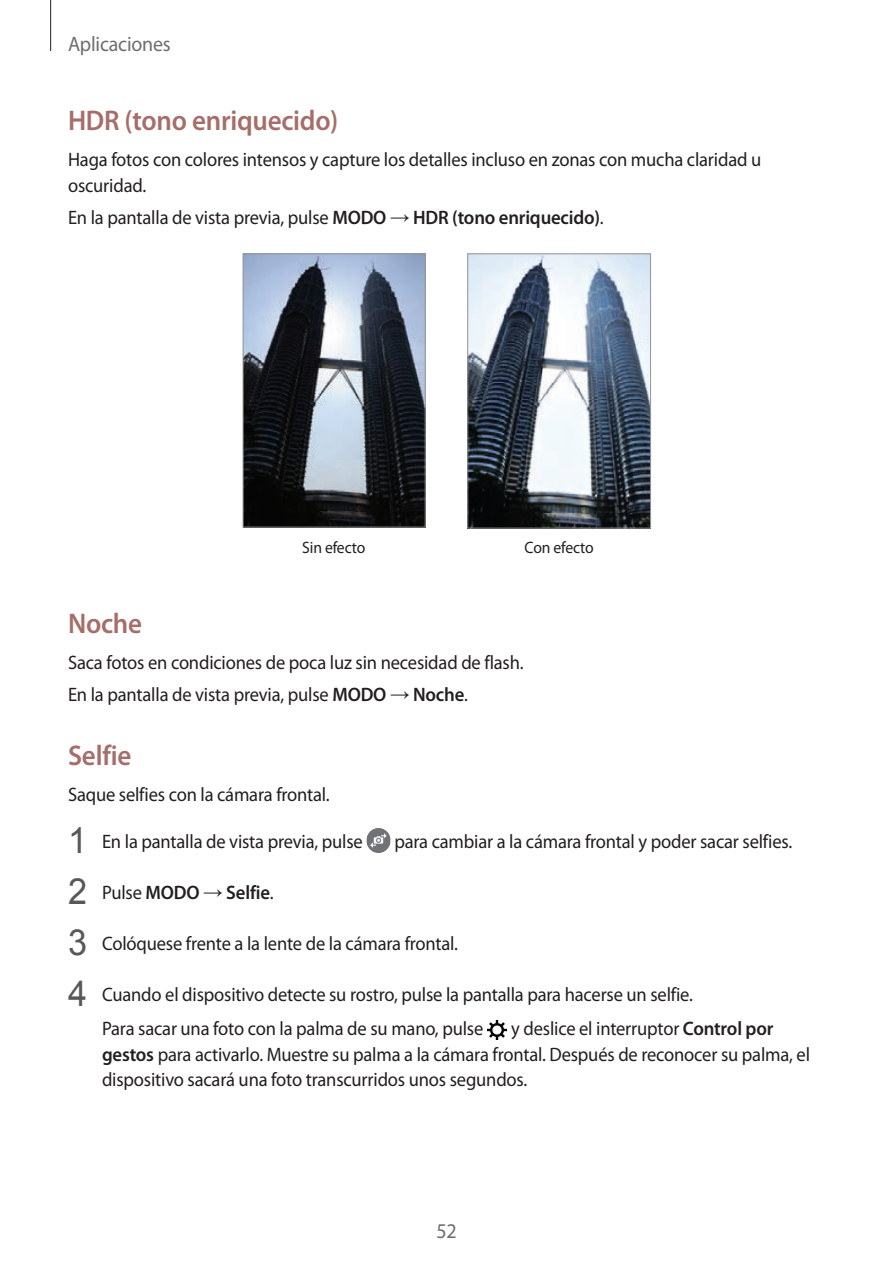
<style>
.page{position:relative;width:893px;height:1263px;background:#fff}
.page>*{position:absolute;margin:0;border:0;box-sizing:border-box;transform-origin:0 0}
.t1{font:600 28.5px "Myriad Pro";letter-spacing:-.01em;color:#a66e6a;scale:.95 1}
.t2{font:21px "Myriad Pro";letter-spacing:-.01em;color:#6c6d70;scale:.95 1}
.t3{font:19.5px/25.5px "Myriad Pro";letter-spacing:-.01em;color:#231f20;scale:.95 1}
.t4{font:600 19.5px "Myriad Pro";letter-spacing:-.01em;color:#231f20;scale:.96 1}
.t5{font:16.5px "Myriad Pro";letter-spacing:-.01em;color:#231f20;scale:.95 1}
.s1{font-weight:600}
.s2{font-family:"Arial"}
.s3{font-family:"Arial";font-size:36px;color:#57585a}
.s4{font-family:"Arial";font-weight:400;font-size:36px;color:#57585a}
.s5{font-weight:400}
.s6{font-family:"Arial";font-weight:400}
</style>
<div class="page">
<hr style="left:50px;top:0;width:1px;height:51px;background:#231f20">
<img style="left:245px;top:255px;width:179px;height:270px">
<div style="left:243px;top:253px;width:183px;height:274px;border:1px solid #939598"></div>
<img style="left:469px;top:255px;width:180px;height:271px">
<div style="left:467px;top:253px;width:184px;height:275px;border:1px solid #939598"></div>
<img style="left:366px;top:829px;width:25px;height:23px">
<img style="left:487px;top:1020px;width:20px;height:19px">
<p class="t2" style="left:68px;top:31px;width:110px">Aplicaciones</p>
<h1 class="t1" style="left:68px;top:102px;width:286px">HDR (tono enriquecido)</h1>
<p class="t3" style="left:68px;top:147px;width:731px">Haga fotos con colores intensos y capture los detalles incluso en zonas con mucha claridad u oscuridad.</p>
<p class="t3" style="left:68px;top:204px;width:565px">En la pantalla de vista previa, pulse <span class="s1">MODO</span> <span class="s2">→</span> <span class="s1">HDR (tono enriquecido)</span>.</p>
<p class="t5" style="left:302px;top:537px;width:68px">Sin efecto</p>
<p class="t5" style="left:525px;top:537px;width:74px">Con efecto</p>
<h1 class="t1" style="left:68px;top:605px;width:80px">Noche</h1>
<p class="t3" style="left:68px;top:646px;width:481px;line-height:32px">Saca fotos en condiciones de poca luz sin necesidad de flash.<br>En la pantalla de vista previa, pulse <span class="s1">MODO</span> <span class="s2">→</span> <span class="s1">Noche</span>.</p>
<h1 class="t1" style="left:68px;top:737px;width:68px">Selfie</h1>
<p class="t3" style="left:68px;top:782px;width:277px">Saque selfies con la cámara frontal.</p>
<p class="t3" style="left:68px;top:828px;width:312px"><span class="s3">1</span> En la pantalla de vista previa, pulse</p>
<p class="t3" style="left:394px;top:828px;width:420px">para cambiar a la cámara frontal y poder sacar selfies.</p>
<p class="t4" style="left:68px;top:880px;width:216px"><span class="s4">2</span> <span class="s5">Pulse</span> MODO <span class="s6">→</span> Selfie<span class="s5">.</span></p>
<p class="t3" style="left:68px;top:930px;width:412px"><span class="s3">3</span> Colóquese frente a la lente de la cámara frontal.</p>
<p class="t3" style="left:102px;top:977px;width:623px;line-height:34px;text-indent:-34px"><span class="s3">4</span> Cuando el dispositivo detecte su rostro, pulse la pantalla para hacerse un selfie.<br>Para sacar una foto con la palma de su mano, pulse</p>
<p class="t3" style="left:102px;top:1016px;width:747px;text-indent:409px">y deslice el interruptor <span class="s1">Control por gestos</span> para activarlo. Muestre su palma a la cámara frontal. Después de reconocer su palma, el dispositivo sacará una foto transcurridos unos segundos.</p>
<p class="t2" style="left:436px;top:1218px;width:23px">52</p>
</div>
